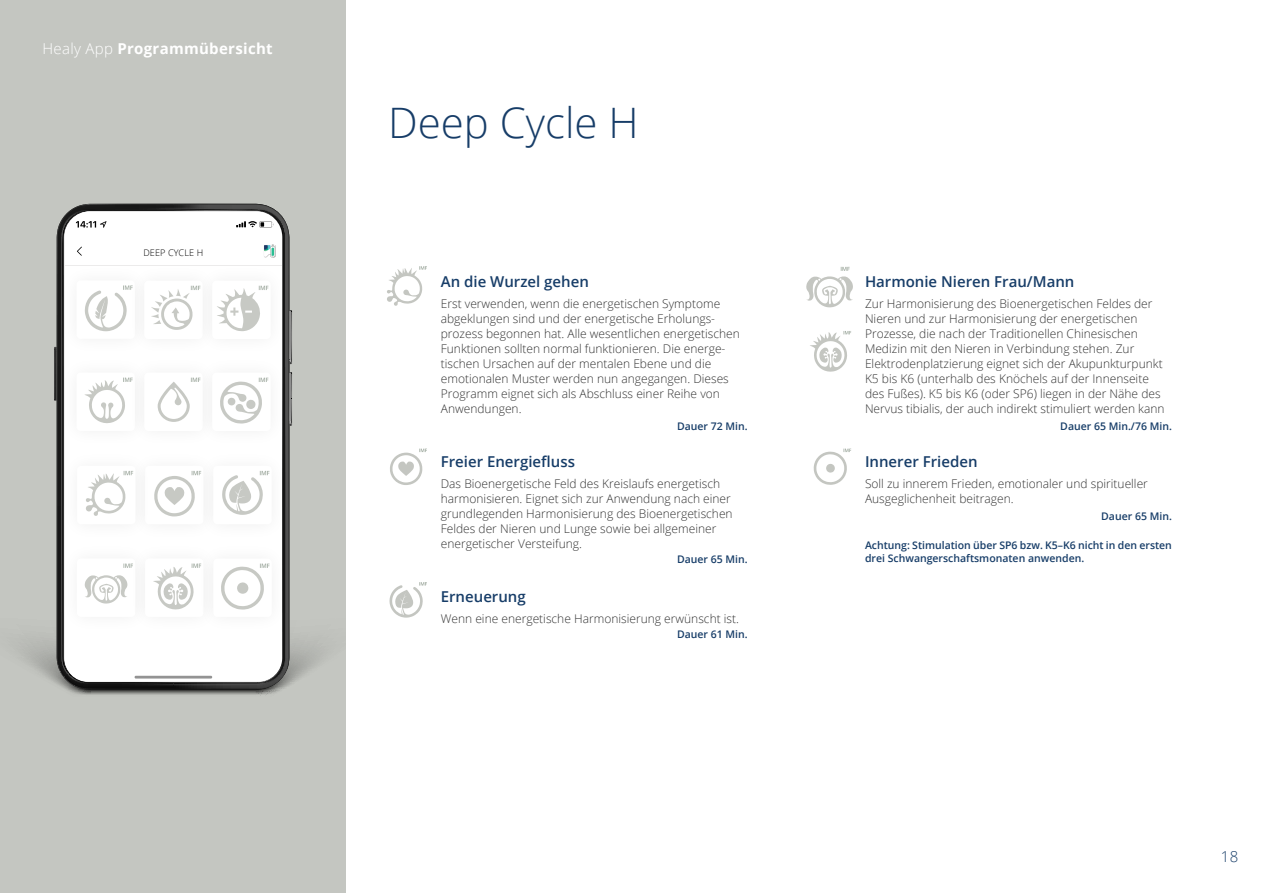
<style>
.page{position:relative;width:1263px;height:893px;background:#fff}
.page>*{position:absolute;margin:0;border:0;box-sizing:border-box;transform-origin:0 0}
.t1{font:300 42px "Open Sans";color:#173d68}
.t2{font:600 15px "Open Sans";color:#173d68}
.t3{font:700 15px "Open Sans";letter-spacing:.02em;color:#fff}
.t4{font:300 15px "Open Sans";color:#173d68}
.t5{font:300 12px/15px "Open Sans";color:#333}
.t6{font:600 10.5px/13.5px "Open Sans";color:#173d68}
.t7{font:300 9.15px "Open Sans";letter-spacing:.01em;color:#000}
.s1{font-weight:300}
</style>
<div class="page">
<div style="left:0;top:0;width:345px;height:893px;background:#c4c6c1"></div>
<svg style="left:18px;top:637px;width:307px;height:59px"></svg>
<svg style="left:57px;top:204px;width:232px;height:485px"></svg>
<div style="left:64px;top:211px;width:218px;height:471px;background:#fff;border-radius:25px"></div>
<svg style="left:77px;top:247px;width:5px;height:9px"></svg>
<svg style="left:76px;top:221px;width:30px;height:7px"></svg>
<svg style="left:236px;top:221px;width:37px;height:7px"></svg>
<svg style="left:264px;top:245px;width:12px;height:12px"></svg>
<img style="left:54px;top:547px;width:11px;height:93px">
<svg style="left:84px;top:575px;width:38px;height:29px"></svg>
<img style="left:122px;top:563px;width:11px;height:35px">
<svg style="left:153px;top:567px;width:38px;height:43px"></svg>
<img style="left:191px;top:547px;width:104px;height:93px">
<div style="left:213px;top:558px;width:59px;height:59px;background:#fff;border-radius:4px"></div>
<svg style="left:221px;top:564px;width:48px;height:46px"></svg>
<img style="left:54px;top:362px;width:11px;height:81px">
<svg style="left:85px;top:380px;width:36px;height:43px"></svg>
<img style="left:121px;top:377px;width:12px;height:39px">
<svg style="left:158px;top:382px;width:31px;height:40px"></svg>
<img style="left:189px;top:362px;width:103px;height:81px">
<div style="left:212px;top:373px;width:59px;height:58px;background:#fff;border-radius:4px"></div>
<svg style="left:220px;top:378px;width:48px;height:46px"></svg>
<img style="left:54px;top:258px;width:67px;height:104px">
<div style="left:77px;top:280px;width:58px;height:59px;background:#fff;border-radius:4px"></div>
<svg style="left:85px;top:290px;width:36px;height:41px"></svg>
<svg style="left:158px;top:476px;width:32px;height:40px"></svg>
<img style="left:56px;top:443px;width:102px;height:104px">
<div style="left:77px;top:466px;width:58px;height:58px;background:#fff;border-radius:4px"></div>
<svg style="left:86px;top:471px;width:47px;height:45px"></svg>
<img style="left:190px;top:443px;width:100px;height:104px">
<div style="left:213px;top:466px;width:59px;height:58px;background:#fff;border-radius:4px"></div>
<svg style="left:222px;top:471px;width:47px;height:44px"></svg>
<img style="left:121px;top:265px;width:68px;height:60px">
<div style="left:144px;top:281px;width:59px;height:58px;background:#fff;border-radius:4px"></div>
<svg style="left:151px;top:289px;width:38px;height:41px"></svg>
<img style="left:189px;top:258px;width:103px;height:104px">
<div style="left:212px;top:281px;width:59px;height:58px;background:#fff;border-radius:4px"></div>
<svg style="left:217px;top:286px;width:51px;height:45px"></svg>
<hr style="left:135px;top:676px;width:77px;height:2px;background:#939393">
<svg style="left:387px;top:266px;width:40px;height:40px"></svg>
<svg style="left:390px;top:449px;width:37px;height:36px"></svg>
<svg style="left:389px;top:582px;width:38px;height:36px"></svg>
<svg style="left:806px;top:267px;width:47px;height:40px"></svg>
<svg style="left:810px;top:331px;width:41px;height:41px"></svg>
<svg style="left:813px;top:449px;width:38px;height:36px"></svg>
<p class="t3" style="left:43px;top:38px;width:232px"><span class="s1">Healy App</span> Programmübersicht</p>
<p class="t7" style="left:143px;top:246px;width:61px">DEEP CYCLE H</p>
<h1 class="t1" style="left:388px;top:94px;width:252px">Deep Cycle H</h1>
<p class="t2" style="left:441px;top:271px;width:150px">An die Wurzel gehen</p>
<p class="t5" style="left:441px;top:295px;width:301px">Erst verwenden, wenn die energetischen Symptome abgeklungen sind und der energetische Erholungs&shy;prozess begonnen hat. Alle wesentlichen energetischen Funktionen sollten normal funktionieren. Die energe&shy;tischen Ursachen auf der mentalen Ebene und die emotionalen Muster werden nun angegangen. Dieses Programm eignet sich als Abschluss einer Reihe von Anwendungen.</p>
<p class="t6" style="left:677px;top:419px;width:72px">Dauer 72 Min.</p>
<p class="t2" style="left:441px;top:451px;width:136px">Freier Energiefluss</p>
<p class="t5" style="left:441px;top:475px;width:293px">Das Bioenergetische Feld des Kreislaufs energetisch harmonisieren. Eignet sich zur Anwendung nach einer grundlegenden Harmonisierung des Bioenergetischen Feldes der Nieren und Lunge sowie bei allgemeiner energetischer Versteifung.</p>
<p class="t6" style="left:677px;top:552px;width:72px">Dauer 65 Min.</p>
<p class="t2" style="left:441px;top:586px;width:87px">Erneuerung</p>
<p class="t5" style="left:441px;top:610px;width:300px">Wenn eine energetische Harmonisierung erwünscht ist.</p>
<p class="t6" style="left:677px;top:627px;width:72px">Dauer 61 Min.</p>
<p class="t2" style="left:865px;top:271px;width:211px">Harmonie Nieren Frau/Mann</p>
<p class="t5" style="left:865px;top:295px;width:301px">Zur Harmonisierung des Bioenergetischen Feldes der Nieren und zur Harmonisierung der energetischen Prozesse, die nach der Traditionellen Chinesischen Medizin mit den Nieren in Verbindung stehen. Zur Elektrodenplatzierung eignet sich der Akupunkturpunkt K5 bis K6 (unterhalb des Knöchels auf der Innenseite des Fußes). K5 bis K6 (oder SP6) liegen in der Nähe des Nervus tibialis, der auch indirekt stimuliert werden kann</p>
<p class="t6" style="left:1060px;top:419px;width:113px">Dauer 65 Min./76 Min.</p>
<p class="t2" style="left:865px;top:451px;width:114px">Innerer Frieden</p>
<p class="t5" style="left:865px;top:475px;width:284px">Soll zu innerem Frieden, emotionaler und spiritueller<br>Ausgeglichenheit beitragen.</p>
<p class="t6" style="left:1101px;top:509px;width:72px">Dauer 65 Min.</p>
<p class="t6" style="left:865px;top:538px;width:308px">Achtung: Stimulation über SP6 bzw. K5–K6 nicht in den ersten drei Schwangerschaftsmonaten anwenden.</p>
<p class="t4" style="left:1221px;top:847px;width:19px">18</p>
</div>
